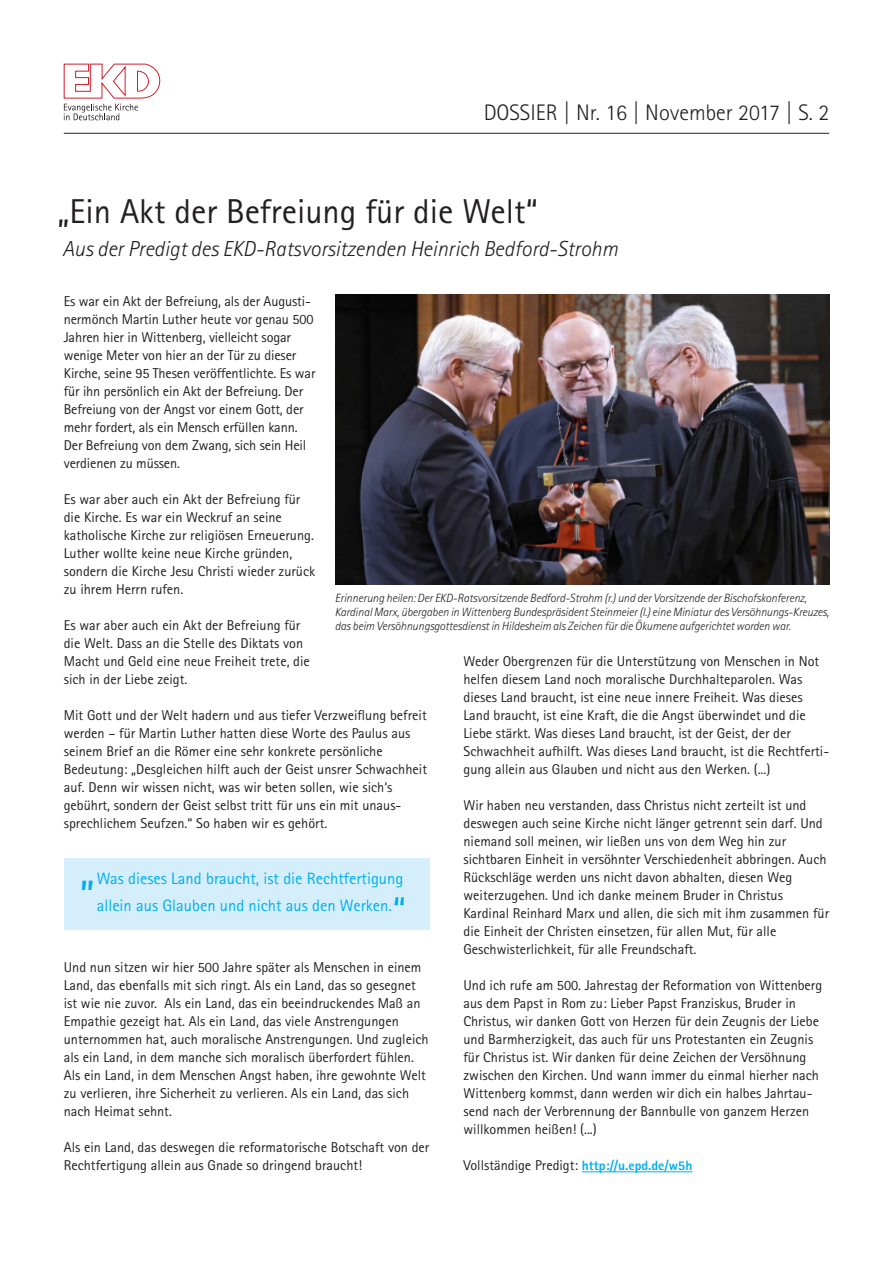
<style>
.page{position:relative;width:893px;height:1263px;background:#fff}
.page>*{position:absolute;margin:0;border:0;box-sizing:border-box;transform-origin:0 0}
.Copy_ohne_Einzug{font:43.2px "Rotis Sans Serif Std";color:#00aeef}
.Copy_ohne_Einzug-2{font:37.5px "Rotis Sans Serif Std";color:#00aeef}
.Headline{font:34.5px "Rotis Sans Serif Std";color:#231f20}
.t1{font:300 22.5px "Rotis Sans Serif Std";color:#231f20}
.Subline{font:italic 300 21.75px "Rotis Sans Serif Std";color:#231f20}
.Copy_ohne_Einzug-3{font:16.5px/27px "Rotis Sans Serif Std";color:#00aeef}
.Copy_ohne_Einzug-4{font:14.25px/18px "Rotis Sans Serif Std";color:#231f20}
.Bildzeile{font:italic 300 12px/14.4px "Rotis Sans Serif Std";letter-spacing:-.01em;color:#231f20}
.s1{font-weight:800;font-size:13.5px;color:#00aeef}
</style>
<div class="page">
<hr style="left:64px;top:133px;width:765px;height:1px;background:#231f20">
<svg style="left:64px;top:63px;width:97px;height:57px"></svg>
<hr style="left:582px;top:1171px;width:110px;height:1px;background:#00aeef">
<img style="left:336px;top:294px;width:493px;height:291px">
<div style="left:64px;top:858px;width:365px;height:72px;background:#d4effb"></div>
<p class="t1" style="left:484px;top:100px;width:347px">DOSSIER | Nr. 16 | November 2017 | S. 2</p>
<p class="Headline" style="left:57px;top:190px;width:482px">„Ein Akt der Befreiung für die Welt“</p>
<p class="Subline" style="left:63px;top:236px;width:557px">Aus der Predigt des EKD-Ratsvorsitzenden Heinrich Bedford-Strohm</p>
<p class="Copy_ohne_Einzug-4" style="left:64px;top:292px;width:253px">Es war ein Akt der Befreiung, als der Augusti&shy;nermönch Martin Luther heute vor genau 500<br>Jahren hier in Wittenberg, vielleicht sogar wenige Meter von hier an der Tür zu dieser Kirche, seine 95 Thesen veröffentlichte. Es war für ihn persönlich ein Akt der Befreiung. Der Befreiung von der Angst vor einem Gott, der mehr fordert, als ein Mensch erfüllen kann.<br>Der Befreiung von dem Zwang, sich sein Heil verdienen zu müssen.</p>
<p class="Copy_ohne_Einzug-4" style="left:64px;top:490px;width:253px">Es war aber auch ein Akt der Befreiung für die Kirche. Es war ein Weckruf an seine katholische Kirche zur religiösen Erneuerung.<br>Luther wollte keine neue Kirche gründen, sondern die Kirche Jesu Christi wieder zurück zu ihrem Herrn rufen.</p>
<p class="Copy_ohne_Einzug-4" style="left:64px;top:616px;width:248px">Es war aber auch ein Akt der Befreiung für die Welt. Dass an die Stelle des Diktats von Macht und Geld eine neue Freiheit trete, die sich in der Liebe zeigt.</p>
<p class="Copy_ohne_Einzug-4" style="left:64px;top:706px;width:365px">Mit Gott und der Welt hadern und aus tiefer Verzweiflung befreit werden – für Martin Luther hatten diese Worte des Paulus aus seinem Brief an die Römer eine sehr konkrete persönliche Bedeutung: „Desgleichen hilft auch der Geist unsrer Schwachheit auf. Denn wir wissen nicht, was wir beten sollen, wie sich‘s gebührt, sondern der Geist selbst tritt für uns ein mit unaus&shy;sprechlichem Seufzen.“ So haben wir es gehört.</p>
<p class="Bildzeile" style="left:335px;top:590px;width:496px">Erinnerung heilen: Der EKD-Ratsvorsitzende Bedford-Strohm (r.) und der Vorsitzende der Bischofskonferenz,<br>Kardinal Marx, übergaben in Wittenberg Bundespräsident Steinmeier (l.) eine Miniatur des Versöhnungs-Kreuzes, das beim Versöhnungsgottesdienst in Hildesheim als Zeichen für die Ökumene aufgerichtet worden war.</p>
<p class="Copy_ohne_Einzug-4" style="left:463px;top:652px;width:367px">Weder Obergrenzen für die Unterstützung von Menschen in Not helfen diesem Land noch moralische Durchhalteparolen. Was dieses Land braucht, ist eine neue innere Freiheit. Was dieses Land braucht, ist eine Kraft, die die Angst überwindet und die Liebe stärkt. Was dieses Land braucht, ist der Geist, der der Schwachheit aufhilft. Was dieses Land braucht, ist die Rechtferti&shy;gung allein aus Glauben und nicht aus den Werken. (...)</p>
<p class="Copy_ohne_Einzug-4" style="left:463px;top:796px;width:367px">Wir haben neu verstanden, dass Christus nicht zerteilt ist und deswegen auch seine Kirche nicht länger getrennt sein darf. Und niemand soll meinen, wir ließen uns von dem Weg hin zur sichtbaren Einheit in versöhnter Verschiedenheit abbringen. Auch Rückschläge werden uns nicht davon abhalten, diesen Weg weiterzugehen. Und ich danke meinem Bruder in Christus Kardinal Reinhard Marx und allen, die sich mit ihm zusammen für die Einheit der Christen einsetzen, für allen Mut, für alle Geschwisterlichkeit, für alle Freundschaft.</p>
<p class="Copy_ohne_Einzug-4" style="left:463px;top:976px;width:360px">Und ich rufe am 500. Jahrestag der Reformation von Wittenberg aus dem Papst in Rom zu: Lieber Papst Franziskus, Bruder in Christus, wir danken Gott von Herzen für dein Zeugnis der Liebe und Barmherzigkeit, das auch für uns Protestanten ein Zeugnis für Christus ist. Wir danken für deine Zeichen der Versöhnung zwischen den Kirchen. Und wann immer du einmal hierher nach Wittenberg kommst, dann werden wir dich ein halbes Jahrtau&shy;send nach der Verbrennung der Bannbulle von ganzem Herzen willkommen heißen! (...)</p>
<p class="Copy_ohne_Einzug-4" style="left:463px;top:1156px;width:230px">Vollständige Predigt: <span class="s1">http://u.epd.de/w5h</span></p>
<p class="Copy_ohne_Einzug-3" style="left:97px;top:865px;width:308px">Was dieses Land braucht, ist die Rechtfertigung allein aus Glauben und nicht aus den Werken.</p>
<p class="Copy_ohne_Einzug" style="left:80px;top:845px;width:17px">„</p>
<p class="Copy_ohne_Einzug-2" style="left:393px;top:888px;width:15px">“</p>
<p class="Copy_ohne_Einzug-4" style="left:64px;top:958px;width:366px">Und nun sitzen wir hier 500 Jahre später als Menschen in einem Land, das ebenfalls mit sich ringt. Als ein Land, das so gesegnet ist wie nie zuvor. Als ein Land, das ein beeindruckendes Maß an Empathie gezeigt hat. Als ein Land, das viele Anstrengungen unternommen hat, auch moralische Anstrengungen. Und zugleich als ein Land, in dem manche sich moralisch überfordert fühlen.<br>Als ein Land, in dem Menschen Angst haben, ihre gewohnte Welt zu verlieren, ihre Sicherheit zu verlieren. Als ein Land, das sich nach Heimat sehnt.</p>
<p class="Copy_ohne_Einzug-4" style="left:64px;top:1138px;width:367px">Als ein Land, das deswegen die reformatorische Botschaft von der<br>Rechtfertigung allein aus Gnade so dringend braucht!</p>
</div>
